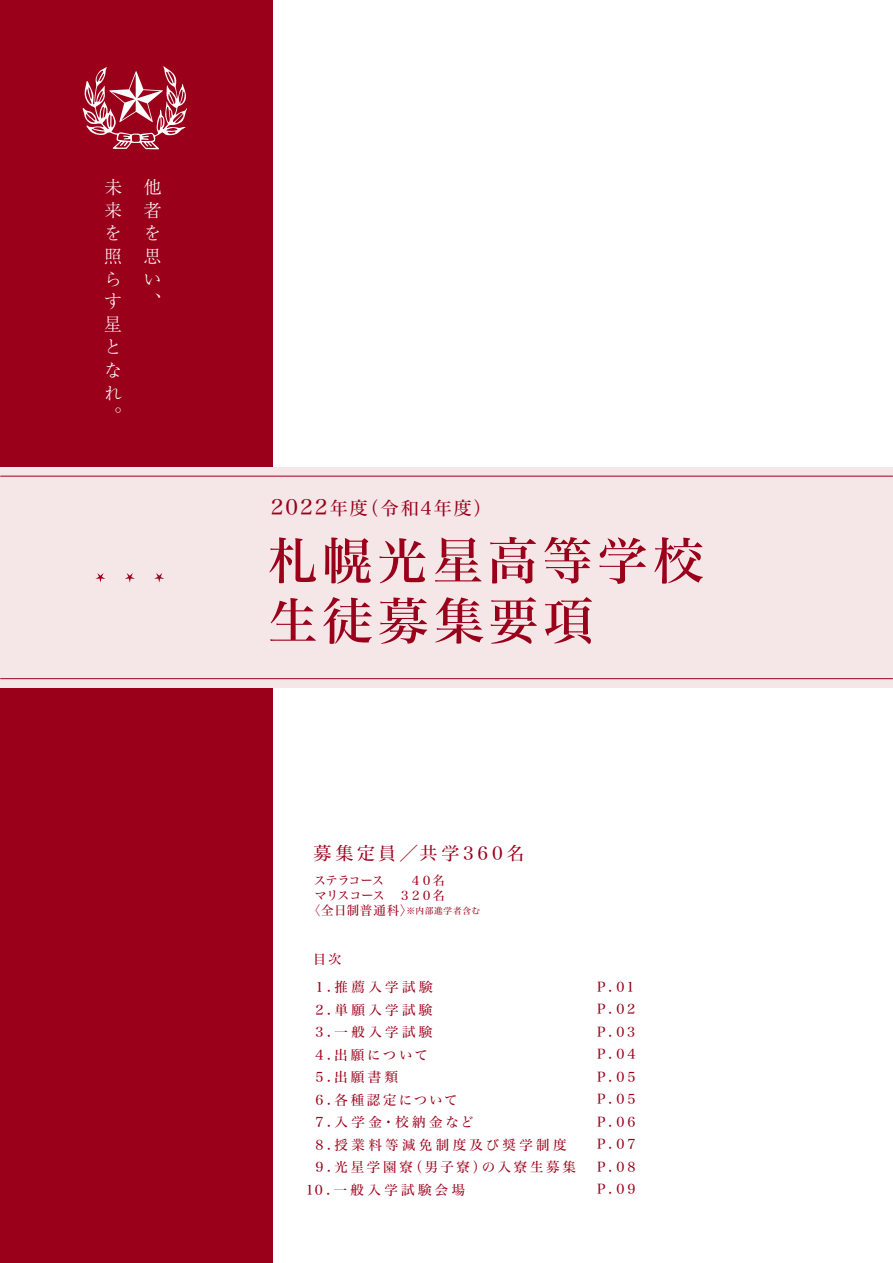
<style>
.page{position:relative;width:893px;height:1263px;background:#fff}
.page>*{position:absolute;margin:0;border:0;box-sizing:border-box;transform-origin:0 0}
.t1{font:50.25px/60.4px "Hira Min Std W5";letter-spacing:.095em;color:#9b001b}
.t2{font:18.3px "Hira Min Std W4";letter-spacing:.1em;color:#9b001b}
.t3{font:300 18.15px/22.8px "Ryumin Pro";color:#fff}
.t4{font:18px "Hira Min Std W4";letter-spacing:.205em;color:#9b001b}
.t5{font:13.5px/22.5px "Hira Min Std W4";letter-spacing:.24em;color:#9b001b;text-align:justify}
.t6{font:13.5px "Hira Min Std W4";letter-spacing:.2em;color:#9b001b}
.t7{font:13.5px "Hira Min Std W4";letter-spacing:.16em;color:#9b001b}
.t8{font:13.05px "Hira Min Std W4";color:#9b001b}
.t9{font:12.45px "Hira Min Std W4";letter-spacing:-.035em;color:#9b001b}
.t10{font:12.45px "Hira Min Std W4";letter-spacing:-.085em;color:#9b001b}
.s1{font-size:21.15px}
.s2{font-size:8.7px}
</style>
<div class="page">
<div style="left:0;top:0;width:272px;height:1263px;background:#9b001b"></div>
<svg style="left:83px;top:66px;width:104px;height:83px"></svg>
<div style="left:0;top:467px;width:893px;height:221px;background:#f5e6e8"></div>
<hr style="left:0;top:476px;width:893px;height:1px;background:#9b001b">
<hr style="left:0;top:678px;width:893px;height:1px;background:#9b001b">
<svg style="left:154px;top:573px;width:10px;height:10px"></svg>
<svg style="left:125px;top:573px;width:10px;height:10px"></svg>
<svg style="left:95px;top:573px;width:10px;height:10px"></svg>
<h3 class="t3" style="left:104px;top:175px;width:19px">未来を照らす星となれ。</h3>
<h3 class="t3" style="left:143px;top:175px;width:19px;text-align:justify">他者を思い、</h3>
<h2 class="t2" style="left:271px;top:495px;width:223px"><span class="s1">2022</span>年度（令和4年度）</h2>
<h1 class="t1" style="left:268px;top:530px;width:438px">札幌光星高等学校生徒募集要項</h1>
<h3 class="t4" style="left:313px;top:841px;width:212px">募集定員／共学360名</h3>
<p class="t9" style="left:314px;top:871px;width:72px">ステラコース</p>
<p class="t9" style="left:409px;top:871px;width:37px">４０名</p>
<p class="t10" style="left:314px;top:886px;width:132px">マリスコース　３２０名</p>
<p class="t9" style="left:308px;top:901px;width:174px">〈全日制普通科〉<span class="s2">※内部進学者含む</span></p>
<p class="t8" style="left:313px;top:950px;width:30px">目次</p>
<p class="t5" style="left:313px;top:976px;width:121px">１.推薦入学試験</p>
<p class="t5" style="left:315px;top:998px;width:118px">2.単願入学試験</p>
<p class="t5" style="left:315px;top:1021px;width:118px">3.一般入学試験</p>
<p class="t5" style="left:315px;top:1043px;width:114px">4.出願について</p>
<p class="t5" style="left:315px;top:1066px;width:84px">5.出願書類</p>
<p class="t7" style="left:315px;top:1090px;width:143px">6.各種認定について</p>
<p class="t5" style="left:315px;top:1111px;width:160px">7.入学金・校納金など</p>
<p class="t5" style="left:315px;top:1133px;width:253px">8.授業料等減免制度及び奨学制度</p>
<p class="t6" style="left:315px;top:1157px;width:262px">9.光星学園寮（男子寮）の入寮生募集</p>
<p class="t5" style="left:306px;top:1178px;width:161px">10.一般入学試験会場</p>
<p class="t5" style="left:597px;top:975px;width:40px">P.01<br>P.02<br>P.03<br>P.04<br>P.05<br>P.05<br>P.06<br>P.07<br>P.08<br>P.09</p>
</div>
